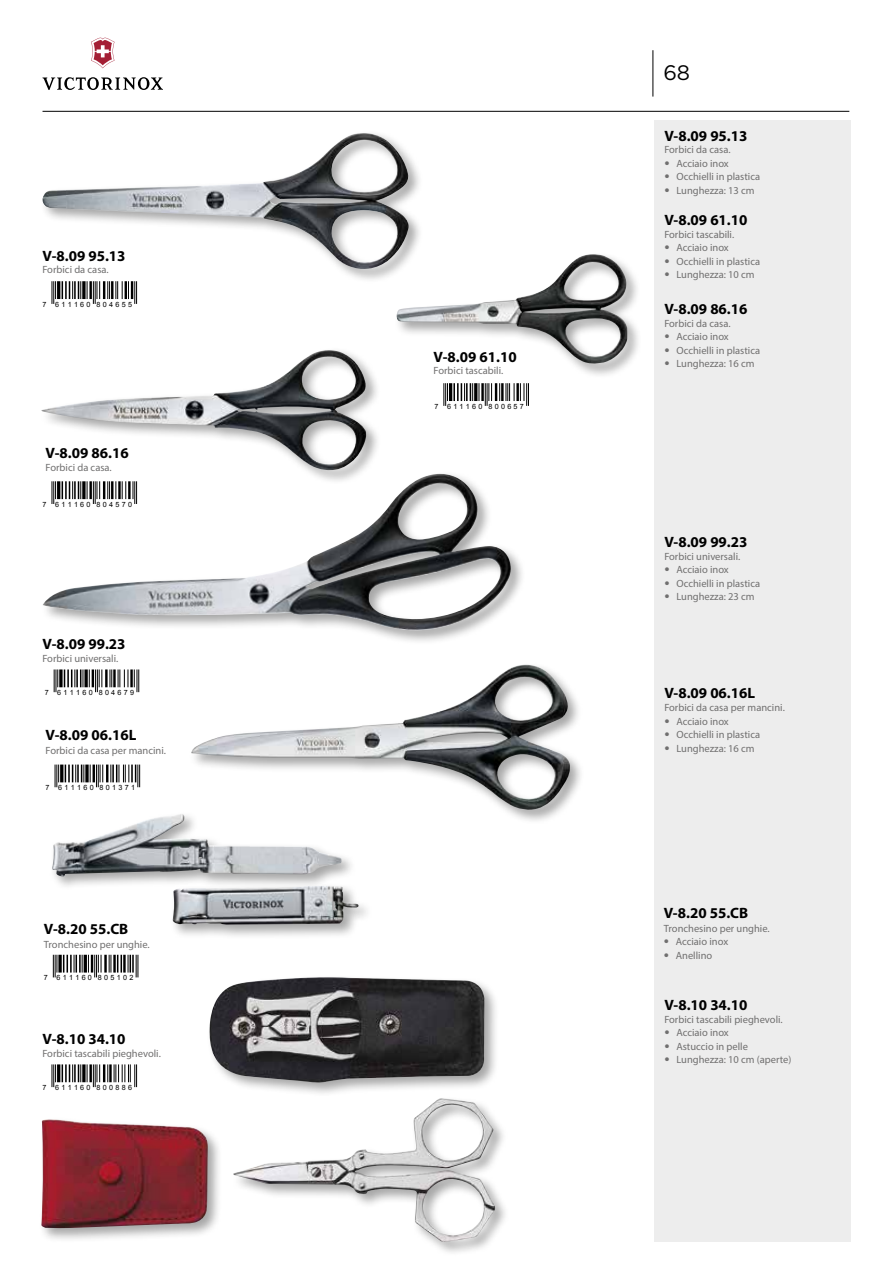
<style>
.page{position:relative;width:893px;height:1263px;background:#fff}
.page>*{position:absolute;margin:0;border:0;box-sizing:border-box;transform-origin:0 0}
.t1{font:21px "Gotham";color:#000}
.t2{font:700 15px "Myriad Pro";color:#000}
.t3{font:10.5px "Myriad Pro";color:#706f6f}
.t4{font:7.2px "Arial";letter-spacing:.32em;color:#000}
.s1{font-family:"Trade Gothic";font-weight:300}
</style>
<div class="page">
<hr style="left:43px;top:111px;width:806px;height:1px;background:#000">
<hr style="left:653px;top:50px;width:1px;height:47px;background:#000">
<svg style="left:43px;top:77px;width:120px;height:13px"></svg>
<svg style="left:91px;top:38px;width:23px;height:30px"></svg>
<div style="left:654px;top:120px;width:196px;height:1122px;background:#ededed"></div>
<div style="left:38px;top:974px;width:472px;height:283px;background:#000;opacity:.35"></div>
<img style="left:40px;top:977px;width:457px;height:265px">
<div style="left:39px;top:347px;width:342px;height:138px;background:#000;opacity:.35"></div>
<img style="left:41px;top:350px;width:326px;height:121px">
<div style="left:40px;top:130px;width:383px;height:154px;background:#000;opacity:.35"></div>
<img style="left:42px;top:133px;width:368px;height:137px">
<div style="left:41px;top:471px;width:485px;height:174px;background:#000;opacity:.35"></div>
<img style="left:43px;top:474px;width:468px;height:156px">
<svg style="left:52px;top:281px;width:4px;height:23px"></svg>
<hr style="left:57px;top:281px;width:3px;height:18px;background:#000">
<svg style="left:62px;top:281px;width:19px;height:18px"></svg>
<svg style="left:82px;top:281px;width:4px;height:18px"></svg>
<svg style="left:87px;top:281px;width:50px;height:23px"></svg>
<svg style="left:54px;top:669px;width:4px;height:23px"></svg>
<svg style="left:59px;top:669px;width:4px;height:18px"></svg>
<svg style="left:64px;top:669px;width:39px;height:23px"></svg>
<hr style="left:105px;top:669px;width:3px;height:18px;background:#000">
<svg style="left:110px;top:669px;width:2px;height:18px"></svg>
<hr style="left:113px;top:669px;width:3px;height:18px;background:#000">
<svg style="left:118px;top:669px;width:21px;height:23px"></svg>
<div style="left:394px;top:251px;width:249px;height:128px;background:#000;opacity:.35"></div>
<img style="left:396px;top:254px;width:231px;height:111px">
<div style="left:189px;top:662px;width:396px;height:163px;background:#000;opacity:.35"></div>
<img style="left:191px;top:665px;width:380px;height:145px">
<svg style="left:55px;top:764px;width:4px;height:23px"></svg>
<hr style="left:60px;top:764px;width:3px;height:18px;background:#000">
<svg style="left:65px;top:764px;width:75px;height:23px"></svg>
<svg style="left:444px;top:383px;width:29px;height:23px"></svg>
<hr style="left:474px;top:383px;width:3px;height:18px;background:#000">
<svg style="left:479px;top:383px;width:21px;height:23px"></svg>
<hr style="left:501px;top:383px;width:3px;height:18px;background:#000">
<svg style="left:506px;top:383px;width:23px;height:23px"></svg>
<div style="left:170px;top:883px;width:203px;height:57px;background:#000;opacity:.35"></div>
<img style="left:173px;top:886px;width:186px;height:39px">
<div style="left:50px;top:811px;width:306px;height:80px;background:#000;opacity:.35"></div>
<img style="left:52px;top:814px;width:289px;height:62px">
<svg style="left:53px;top:955px;width:49px;height:22px"></svg>
<hr style="left:104px;top:955px;width:3px;height:17px;background:#000">
<svg style="left:109px;top:955px;width:13px;height:17px"></svg>
<hr style="left:123px;top:955px;width:3px;height:17px;background:#000">
<svg style="left:128px;top:955px;width:11px;height:22px"></svg>
<svg style="left:52px;top:1064px;width:4px;height:23px"></svg>
<hr style="left:57px;top:1064px;width:3px;height:18px;background:#000">
<svg style="left:62px;top:1064px;width:19px;height:18px"></svg>
<svg style="left:82px;top:1064px;width:4px;height:18px"></svg>
<svg style="left:87px;top:1064px;width:21px;height:23px"></svg>
<hr style="left:109px;top:1064px;width:3px;height:18px;background:#000">
<svg style="left:114px;top:1064px;width:23px;height:23px"></svg>
<svg style="left:52px;top:481px;width:4px;height:23px"></svg>
<hr style="left:57px;top:481px;width:3px;height:18px;background:#000">
<svg style="left:62px;top:481px;width:19px;height:18px"></svg>
<svg style="left:82px;top:481px;width:4px;height:18px"></svg>
<svg style="left:87px;top:481px;width:39px;height:23px"></svg>
<hr style="left:128px;top:481px;width:3px;height:18px;background:#000">
<svg style="left:133px;top:481px;width:4px;height:23px"></svg>
<h2 class="t2" style="left:43px;top:246px;width:85px">V-8.09 95.13</h2>
<p class="t3" style="left:43px;top:263px;width:68px">Forbici da casa.</p>
<p class="t4" style="left:43px;top:299px;width:91px">7 611160 804655</p>
<h2 class="t2" style="left:46px;top:443px;width:85px">V-8.09 86.16</h2>
<p class="t3" style="left:46px;top:461px;width:68px">Forbici da casa.</p>
<p class="t4" style="left:43px;top:499px;width:91px">7 611160 804570</p>
<h2 class="t2" style="left:43px;top:634px;width:85px">V-8.09 99.23</h2>
<p class="t3" style="left:43px;top:651px;width:77px">Forbici universali.</p>
<p class="t4" style="left:45px;top:688px;width:91px">7 611160 804679</p>
<h2 class="t2" style="left:46px;top:725px;width:92px">V-8.09 06.16L</h2>
<p class="t3" style="left:46px;top:743px;width:122px">Forbici da casa per mancini.</p>
<p class="t4" style="left:46px;top:783px;width:91px">7 611160 801371</p>
<h2 class="t2" style="left:44px;top:919px;width:86px">V-8.20 55.CB</h2>
<p class="t3" style="left:44px;top:938px;width:107px">Tronchesino per unghie.</p>
<p class="t4" style="left:44px;top:973px;width:91px">7 611160 805102</p>
<h2 class="t2" style="left:43px;top:1029px;width:85px">V-8.10 34.10</h2>
<p class="t3" style="left:43px;top:1047px;width:120px">Forbici tascabili pieghevoli.</p>
<p class="t4" style="left:43px;top:1082px;width:91px">7 611160 800886</p>
<h2 class="t2" style="left:434px;top:347px;width:85px">V-8.09 61.10</h2>
<p class="t3" style="left:434px;top:364px;width:71px">Forbici tascabili.</p>
<p class="t4" style="left:434px;top:401px;width:91px">7 611160 800657</p>
<h1 class="t1" style="left:663px;top:59px;width:28px">68</h1>
<h2 class="t2" style="left:664px;top:126px;width:85px">V-8.09 95.13</h2>
<p class="t3" style="left:664px;top:143px;width:68px">Forbici da casa.</p>
<p class="t3" style="left:664px;top:157px;width:66px"><span class="s1">•</span> Acciaio inox</p>
<p class="t3" style="left:664px;top:170px;width:97px"><span class="s1">•</span> Occhielli in plastica</p>
<p class="t3" style="left:664px;top:184px;width:92px"><span class="s1">•</span> Lunghezza: 13 cm</p>
<h2 class="t2" style="left:664px;top:210px;width:85px">V-8.09 61.10</h2>
<p class="t3" style="left:664px;top:228px;width:71px">Forbici tascabili.</p>
<p class="t3" style="left:664px;top:241px;width:66px"><span class="s1">•</span> Acciaio inox</p>
<p class="t3" style="left:664px;top:255px;width:97px"><span class="s1">•</span> Occhielli in plastica</p>
<p class="t3" style="left:664px;top:268px;width:92px"><span class="s1">•</span> Lunghezza: 10 cm</p>
<h2 class="t2" style="left:664px;top:299px;width:85px">V-8.09 86.16</h2>
<p class="t3" style="left:664px;top:317px;width:68px">Forbici da casa.</p>
<p class="t3" style="left:664px;top:330px;width:66px"><span class="s1">•</span> Acciaio inox</p>
<p class="t3" style="left:664px;top:344px;width:97px"><span class="s1">•</span> Occhielli in plastica</p>
<p class="t3" style="left:664px;top:357px;width:92px"><span class="s1">•</span> Lunghezza: 16 cm</p>
<h2 class="t2" style="left:664px;top:532px;width:85px">V-8.09 99.23</h2>
<p class="t3" style="left:664px;top:550px;width:77px">Forbici universali.</p>
<p class="t3" style="left:664px;top:563px;width:66px"><span class="s1">•</span> Acciaio inox</p>
<p class="t3" style="left:664px;top:577px;width:97px"><span class="s1">•</span> Occhielli in plastica</p>
<p class="t3" style="left:664px;top:590px;width:92px"><span class="s1">•</span> Lunghezza: 23 cm</p>
<h2 class="t2" style="left:664px;top:683px;width:92px">V-8.09 06.16L</h2>
<p class="t3" style="left:664px;top:701px;width:122px">Forbici da casa per mancini.</p>
<p class="t3" style="left:664px;top:715px;width:66px"><span class="s1">•</span> Acciaio inox</p>
<p class="t3" style="left:664px;top:728px;width:97px"><span class="s1">•</span> Occhielli in plastica</p>
<p class="t3" style="left:664px;top:742px;width:92px"><span class="s1">•</span> Lunghezza: 16 cm</p>
<h2 class="t2" style="left:664px;top:903px;width:86px">V-8.20 55.CB</h2>
<p class="t3" style="left:664px;top:922px;width:107px">Tronchesino per unghie.</p>
<p class="t3" style="left:664px;top:935px;width:66px"><span class="s1">•</span> Acciaio inox</p>
<p class="t3" style="left:664px;top:949px;width:50px"><span class="s1">•</span> Anellino</p>
<h2 class="t2" style="left:664px;top:995px;width:85px">V-8.10 34.10</h2>
<p class="t3" style="left:664px;top:1013px;width:120px">Forbici tascabili pieghevoli.</p>
<p class="t3" style="left:664px;top:1026px;width:66px"><span class="s1">•</span> Acciaio inox</p>
<p class="t3" style="left:664px;top:1040px;width:85px"><span class="s1">•</span> Astuccio in pelle</p>
<p class="t3" style="left:664px;top:1053px;width:129px"><span class="s1">•</span> Lunghezza: 10 cm (aperte)</p>
</div>
